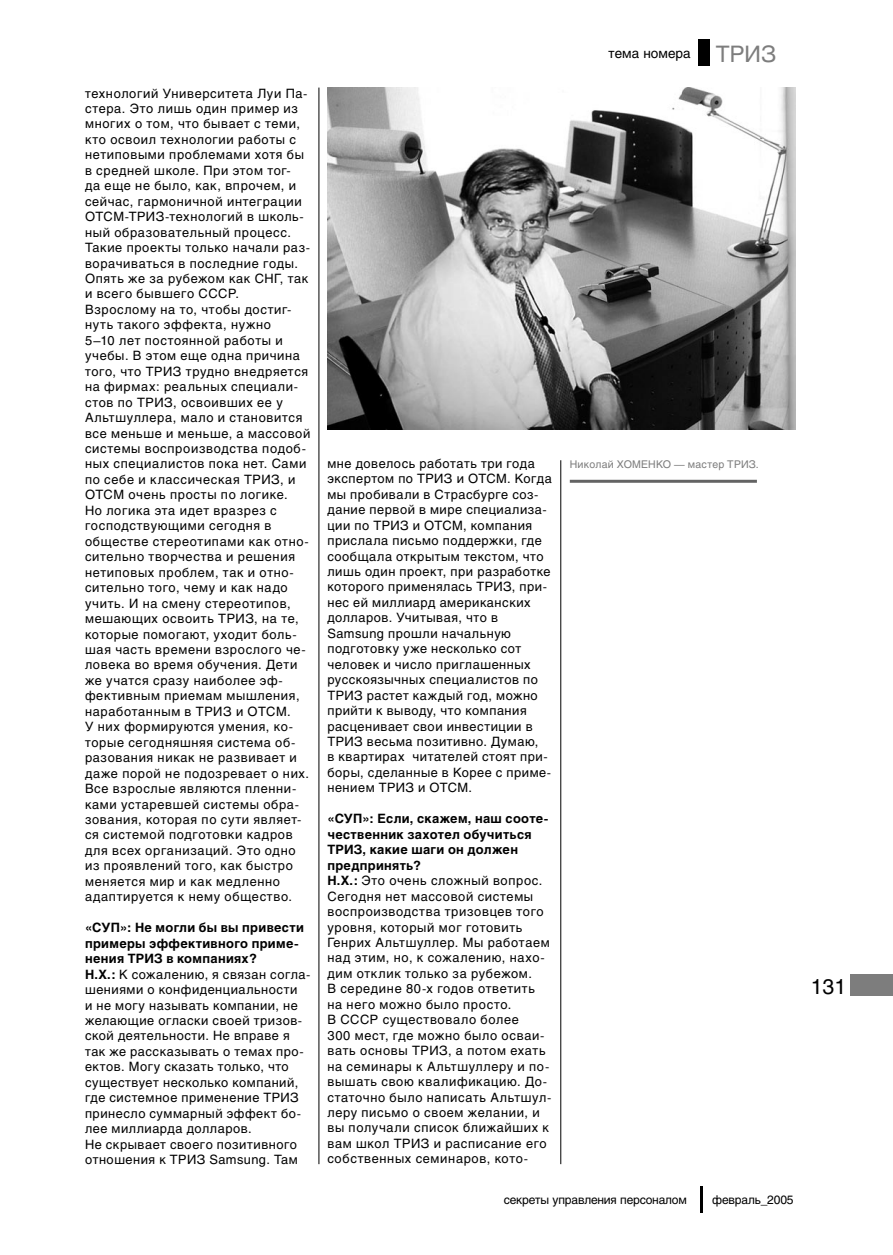
<style>
.page{position:relative;width:893px;height:1255px;background:#fff}
.page>*{position:absolute;margin:0;border:0;box-sizing:border-box;transform-origin:0 0}
.t1{font:21px "Helios";color:#000}
.t2{font:13.5px "Helios";color:#000}
.t3{font:12.75px/15.5px "Helios";letter-spacing:.05em;color:#000}
.t4{font:700 12.75px/15.5px "Helios";letter-spacing:.025em;color:#000}
.t5{font:12px "Helios";letter-spacing:-.015em;color:#000}
.t6{font:10.5px "Helios";letter-spacing:.02em;color:#7d7d7d}
.s1{font-weight:700}
.s2{font-size:22.5px;color:#7d7d7d}
</style>
<div class="page">
<div style="left:850px;top:974px;width:43px;height:22px;background:#7d7d7d"></div>
<hr style="left:700px;top:1186px;width:2px;height:26px;background:#000">
<div style="left:698px;top:40px;width:12px;height:26px;background:#000"></div>
<img style="left:327px;top:88px;width:468px;height:342px">
<hr style="left:560px;top:460px;width:1px;height:704px;background:#000">
<hr style="left:319px;top:88px;width:1px;height:1076px;background:#000">
<hr style="left:570px;top:480px;width:187px;height:3px;background:#636363">
<p class="t3" style="left:85px;top:85px;width:227px">технологий Университета Луи Па&shy;стера. Это лишь один пример из многих о том, что бывает с теми, кто освоил технологии работы с нетиповыми проблемами хотя бы в средней школе. При этом тог-<br>да еще не было, как, впрочем, и сейчас, гармоничной интеграции<br>ОТСМ-ТРИЗ-технологий в школь&shy;ный образовательный процесс.<br>Такие проекты только начали раз&shy;ворачиваться в последние годы.<br>Опять же за рубежом как СНГ, так и всего бывшего СССР.</p>
<p class="t3" style="left:85px;top:301px;width:227px">Взрослому на то, чтобы достиг&shy;нуть такого эффекта, нужно<br>5–10 лет постоянной работы и учебы. В этом еще одна причина того, что ТРИЗ трудно внедряется на фирмах: реальных специали&shy;стов по ТРИЗ, освоивших ее у<br>Альтшуллера, мало и становится все меньше и меньше, а массовой системы воспроизводства подоб&shy;ных специалистов пока нет. Сами по себе и классическая ТРИЗ, и<br>ОТСМ очень просты по логике.<br>Но логика эта идет вразрез с господствующими сегодня в обществе стереотипами как отно&shy;сительно творчества и решения нетиповых проблем, так и отно&shy;сительно того, чему и как надо учить. И на смену стереотипов, мешающих освоить ТРИЗ, на те, которые помогают, уходит боль&shy;шая часть времени взрослого че&shy;ловека во время обучения. Дети же учатся сразу наиболее эф&shy;фективным приемам мышления, наработанным в ТРИЗ и ОТСМ.<br>У них формируются умения, ко&shy;торые сегодняшняя система об&shy;разования никак не развивает и даже порой не подозревает о них.<br>Все взрослые являются пленни&shy;ками устаревшей системы обра&shy;зования, которая по сути являет&shy;ся системой подготовки кадров для всех организаций. Это одно из проявлений того, как быстро меняется мир и как медленно адаптируется к нему общество.</p>
<p class="t4" style="left:85px;top:919px;width:220px">«СУП»: Не могли бы вы привести примеры эффективного приме&shy;нения ТРИЗ в компаниях?</p>
<p class="t3" style="left:85px;top:966px;width:227px"><span class="s1">Н.Х.:</span> К сожалению, я связан согла&shy;шениями о конфиденциальности<br>и не могу называть компании, не желающие огласки своей тризов&shy;ской деятельности. Не вправе я так же рассказывать о темах про&shy;ектов. Могу сказать только, что существует несколько компаний, где системное применение ТРИЗ принесло суммарный эффект бо&shy;лее миллиарда долларов.</p>
<p class="t3" style="left:85px;top:1136px;width:214px">Не скрывает своего позитивного отношения к ТРИЗ Samsung. Там</p>
<p class="t2" style="left:609px;top:45px;width:169px">тема номера <span class="s2">ТРИЗ</span></p>
<p class="t3" style="left:327px;top:455px;width:226px">мне довелось работать три года экспертом по ТРИЗ и ОТСМ. Когда мы пробивали в Страсбурге соз&shy;дание первой в мире специализа&shy;ции по ТРИЗ и ОТСМ, компания прислала письмо поддержки, где сообщала открытым текстом, что лишь один проект, при разработке которого применялась ТРИЗ, при&shy;нес ей миллиард американских долларов. Учитывая, что в<br>Samsung прошли начальную подготовку уже несколько сот человек и число приглашенных русскоязычных специалистов по<br>ТРИЗ растет каждый год, можно прийти к выводу, что компания расценивает свои инвестиции в<br>ТРИЗ весьма позитивно. Думаю,<br>в квартирах читателей стоят при&shy;боры, сделанные в Корее с приме&shy;нением ТРИЗ и ОТСМ.</p>
<p class="t4" style="left:327px;top:811px;width:223px">«СУП»: Если, скажем, наш сооте&shy;чественник захотел обучиться<br>ТРИЗ, какие шаги он должен предпринять?</p>
<p class="t3" style="left:327px;top:872px;width:224px"><span class="s1">Н.Х.:</span> Это очень сложный вопрос.<br>Сегодня нет массовой системы воспроизводства тризовцев того уровня, который мог готовить<br>Генрих Альтшуллер. Мы работаем над этим, но, к сожалению, нахо&shy;дим отклик только за рубежом.</p>
<p class="t3" style="left:327px;top:980px;width:225px">В середине 80-х годов ответить на него можно было просто.<br>В СССР существовало более<br>300 мест, где можно было осваи&shy;вать основы ТРИЗ, а потом ехать на семинары к Альтшуллеру и по&shy;вышать свою квалификацию. До&shy;статочно было написать Альтшул&shy;леру письмо о своем желании, и вы получали список ближайших к вам школ ТРИЗ и расписание его собственных семинаров, кото-</p>
<p class="t6" style="left:570px;top:458px;width:191px">Николай ХОМЕНКО — мастер ТРИЗ.</p>
<p class="t5" style="left:504px;top:1192px;width:185px">секреты управления персоналом</p>
<p class="t5" style="left:712px;top:1192px;width:83px">февраль_2005</p>
<h1 class="t1" style="left:811px;top:973px;width:37px">131</h1>
</div>
